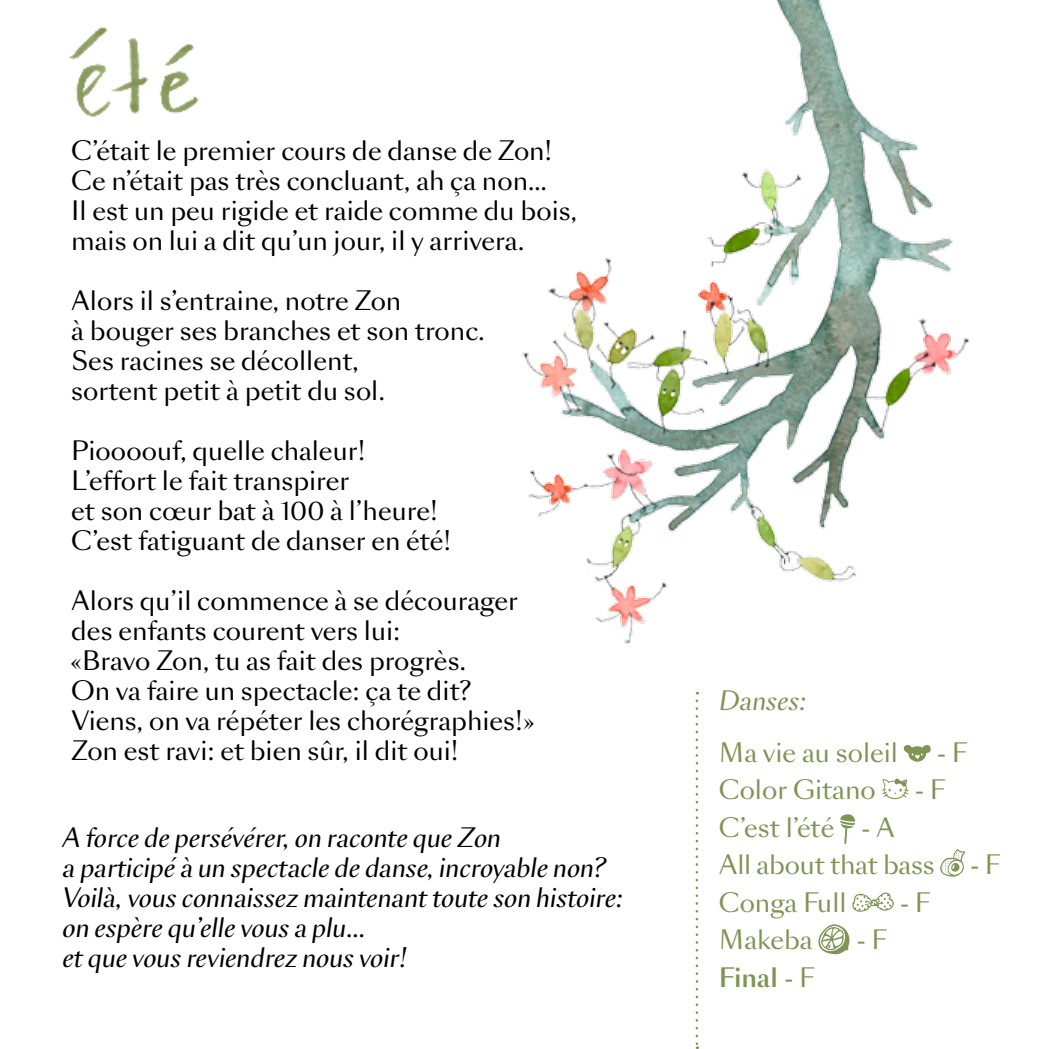
<style>
.page{position:relative;width:1049px;height:1049px;background:#fff}
.page>*{position:absolute;margin:0;border:0;box-sizing:border-box;transform-origin:0 0}
.t1{font:25px/30px "Sang Bleu Sans";color:#000}
.t2{font:italic 25px/30px "Sang Bleu Sans";color:#000}
.t3{font:25px/37.5px "Sang Bleu Sans";color:#809455}
.t4{font:italic 25px "Sang Bleu Sans";letter-spacing:-.005em;color:#809455}
.t5{font:500 25px "Sang Bleu Sans";color:#809455}
.s1{font-weight:400}
</style>
<div class="page">
<svg style="left:903px;top:745px;width:28px;height:17px"></svg>
<svg style="left:882px;top:778px;width:26px;height:21px"></svg>
<svg style="left:840px;top:814px;width:15px;height:31px"></svg>
<svg style="left:940px;top:849px;width:25px;height:28px"></svg>
<svg style="left:852px;top:892px;width:42px;height:20px"></svg>
<svg style="left:818px;top:924px;width:31px;height:30px"></svg>
<svg style="left:696px;top:701px;width:2px;height:348px"></svg>
<img style="left:522px;top:0;width:448px;height:644px">
<img style="left:69px;top:27px;width:130px;height:90px">
<p class="t1" style="left:71px;top:136px;width:507px">C’était le premier cours de danse de Zon!<br>Ce n’était pas très concluant, ah ça non…<br>Il est un peu rigide et raide comme du bois, mais on lui a dit qu’un jour, il y arrivera.</p>
<p class="t1" style="left:71px;top:286px;width:415px">Alors il s’entraine, notre Zon<br>à bouger ses branches et son tronc.<br>Ses racines se décollent,<br>sortent petit à petit du sol.</p>
<p class="t1" style="left:71px;top:436px;width:382px">Pioooouf, quelle chaleur!<br>L’effort le fait transpirer<br>et son cœur bat à 100 à l’heure!<br>C’est fatiguant de danser en été!</p>
<p class="t1" style="left:71px;top:586px;width:464px">Alors qu’il commence à se décourager des enfants courent vers lui:<br>«Bravo Zon, tu as fait des progrès.<br>On va faire un spectacle: ça te dit?<br>Viens, on va répéter les chorégraphies!» Zon est ravi: et bien sûr, il dit oui!</p>
<p class="t2" style="left:63px;top:823px;width:563px">A force de persévérer, on raconte que Zon<br>a participé à un spectacle de danse, incroyable non?<br>Voilà, vous connaissez maintenant toute son histoire: on espère qu’elle vous a plu…<br>et que vous reviendrez nous voir!</p>
<p class="t4" style="left:719px;top:685px;width:89px">Danses:</p>
<p class="t3" style="left:719px;top:734px;width:181px">Ma vie au soleil</p>
<p class="t3" style="left:937px;top:734px;width:32px">- F</p>
<p class="t3" style="left:719px;top:771px;width:158px">Color Gitano</p>
<p class="t3" style="left:915px;top:771px;width:32px">- F</p>
<p class="t3" style="left:719px;top:809px;width:217px">C’est l’été - A<br>All about that bass</p>
<p class="t3" style="left:970px;top:846px;width:31px">- F</p>
<p class="t3" style="left:719px;top:884px;width:129px">Conga Full</p>
<p class="t3" style="left:900px;top:884px;width:32px">- F</p>
<p class="t3" style="left:719px;top:921px;width:95px">Makeba</p>
<p class="t3" style="left:857px;top:921px;width:32px">- F</p>
<p class="t5" style="left:719px;top:961px;width:97px">Final <span class="s1">- F</span></p>
</div>
